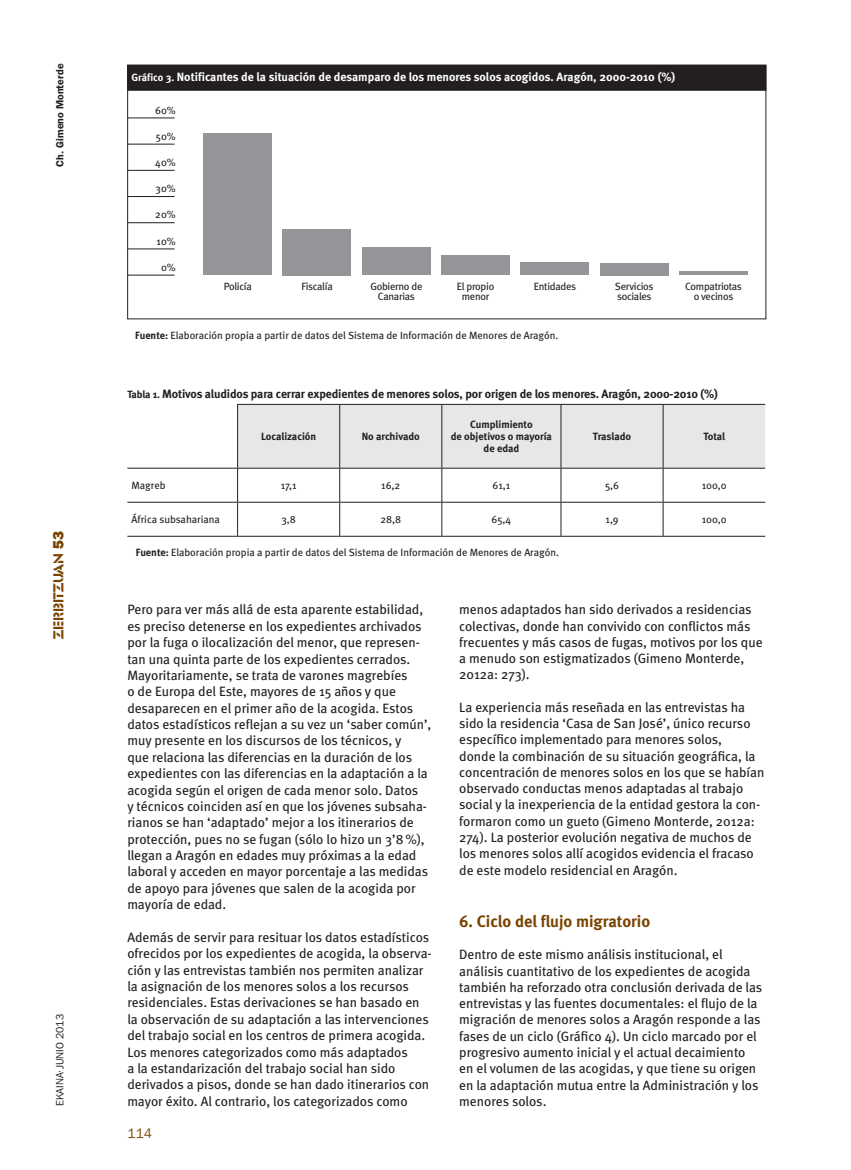
<style>
.page{position:relative;width:851px;height:1170px;background:#fff}
.page>*{position:absolute;margin:0;border:0;box-sizing:border-box;transform-origin:0 0}
.Tit01{font:700 16.5px "Meta";color:#794400}
.t1{font:15px "Glaser Ste D";color:#794400}
.Texto{font:13.5px/16.4px "Meta";color:#231f20}
.t2{font:13.5px "Franklin Gothic IT Cby BT";color:#794400}
.GrafTIT{font:700 12px "Meta";letter-spacing:-.01em;color:#231f20}
.t3{font:700 12px "Meta";color:#fff}
.GrafFuente{font:10.5px "Meta";letter-spacing:-.005em;color:#231f20}
.GrafFuente-2{font:10.5px/10.5px "Meta";letter-spacing:-.025em;color:#231f20;text-align:center}
.GrafTXT{font:700 10.5px/12px "Meta";letter-spacing:-.005em;color:#231f20;text-align:center}
.GrafTXT-2{font:10.5px "Meta";color:#231f20}
.t4{font:600 10.5px "Franklin Gothic";color:#231f20}
.t5{font:10.5px "Franklin Gothic IT Cby BT";color:#231f20}
.s1{font-family:"Franklin Gothic";font-weight:800}
.s2{font-size:10.5px}
.s3{font-weight:700}
</style>
<div class="page">
<div style="left:238px;top:405px;width:527px;height:63px;background:#e6e7e9"></div>
<hr style="left:237px;top:404px;width:102px;height:1px;background:#231f20">
<hr style="left:237px;top:405px;width:1px;height:63px;background:#231f20">
<hr style="left:339px;top:404px;width:103px;height:1px;background:#231f20">
<hr style="left:339px;top:405px;width:1px;height:63px;background:#231f20">
<hr style="left:442px;top:404px;width:119px;height:1px;background:#231f20">
<hr style="left:441px;top:405px;width:1px;height:63px;background:#231f20">
<hr style="left:561px;top:404px;width:102px;height:1px;background:#231f20">
<hr style="left:560px;top:405px;width:1px;height:63px;background:#231f20">
<hr style="left:663px;top:404px;width:102px;height:1px;background:#231f20">
<hr style="left:662px;top:405px;width:1px;height:63px;background:#231f20">
<hr style="left:127px;top:468px;width:110px;height:1px;background:#231f20">
<hr style="left:237px;top:468px;width:102px;height:1px;background:#231f20">
<hr style="left:237px;top:468px;width:1px;height:34px;background:#231f20">
<hr style="left:339px;top:468px;width:103px;height:1px;background:#231f20">
<hr style="left:339px;top:468px;width:1px;height:34px;background:#231f20">
<hr style="left:442px;top:468px;width:119px;height:1px;background:#231f20">
<hr style="left:441px;top:468px;width:1px;height:34px;background:#231f20">
<hr style="left:561px;top:468px;width:102px;height:1px;background:#231f20">
<hr style="left:560px;top:468px;width:1px;height:34px;background:#231f20">
<hr style="left:663px;top:468px;width:102px;height:1px;background:#231f20">
<hr style="left:662px;top:468px;width:1px;height:34px;background:#231f20">
<hr style="left:127px;top:502px;width:110px;height:1px;background:#231f20">
<hr style="left:237px;top:502px;width:102px;height:1px;background:#231f20">
<hr style="left:237px;top:502px;width:1px;height:34px;background:#231f20">
<hr style="left:339px;top:502px;width:103px;height:1px;background:#231f20">
<hr style="left:339px;top:502px;width:1px;height:34px;background:#231f20">
<hr style="left:442px;top:502px;width:119px;height:1px;background:#231f20">
<hr style="left:441px;top:502px;width:1px;height:34px;background:#231f20">
<hr style="left:561px;top:502px;width:102px;height:1px;background:#231f20">
<hr style="left:560px;top:502px;width:1px;height:34px;background:#231f20">
<hr style="left:663px;top:502px;width:102px;height:1px;background:#231f20">
<hr style="left:662px;top:502px;width:1px;height:34px;background:#231f20">
<hr style="left:127px;top:536px;width:110px;height:1px;background:#231f20">
<hr style="left:237px;top:536px;width:102px;height:1px;background:#231f20">
<hr style="left:339px;top:536px;width:103px;height:1px;background:#231f20">
<hr style="left:442px;top:536px;width:119px;height:1px;background:#231f20">
<hr style="left:561px;top:536px;width:102px;height:1px;background:#231f20">
<hr style="left:663px;top:536px;width:102px;height:1px;background:#231f20">
<div style="left:128px;top:65px;width:637px;height:25px;background:#231f20"></div>
<hr style="left:128px;top:118px;width:46px;height:1px;background:#231f20">
<hr style="left:128px;top:196px;width:46px;height:1px;background:#231f20">
<hr style="left:128px;top:144px;width:46px;height:1px;background:#231f20">
<hr style="left:128px;top:275px;width:46px;height:1px;background:#231f20">
<hr style="left:128px;top:249px;width:46px;height:1px;background:#231f20">
<div style="left:203px;top:134px;width:69px;height:141px;background:#939598"></div>
<div style="left:127px;top:65px;width:639px;height:254px;border:1px solid #231f20"></div>
<hr style="left:128px;top:170px;width:46px;height:1px;background:#231f20">
<hr style="left:128px;top:222px;width:46px;height:1px;background:#231f20">
<div style="left:283px;top:229px;width:68px;height:46px;background:#939598"></div>
<div style="left:362px;top:247px;width:68px;height:28px;background:#939598"></div>
<div style="left:441px;top:255px;width:68px;height:20px;background:#939598"></div>
<div style="left:520px;top:262px;width:68px;height:13px;background:#939598"></div>
<div style="left:600px;top:263px;width:68px;height:12px;background:#939598"></div>
<hr style="left:679px;top:271px;width:68px;height:4px;background:#939598">
<p class="t4" style="left:54px;top:166px;width:104px;rotate:-90deg">Ch. Gimeno Monterde</p>
<p class="t1" style="left:50px;top:639px;width:110px;rotate:-90deg">ZERBITZUAN <span class="s1">53</span></p>
<p class="t5" style="left:53px;top:1105px;width:93px;rotate:-90deg">EKAINA·JUNIO 2013</p>
<p class="t3" style="left:131px;top:70px;width:545px"><span class="s2">Gráfico 3.</span> Notificantes de la situación de desamparo de los menores solos acogidos. Aragón, 2000-2010 (%)</p>
<p class="GrafFuente" style="left:155px;top:104px;width:22px">60%</p>
<p class="GrafFuente" style="left:156px;top:130px;width:21px">50%</p>
<p class="GrafFuente" style="left:155px;top:156px;width:22px">40%</p>
<p class="GrafFuente" style="left:155px;top:182px;width:22px">30%</p>
<p class="GrafFuente" style="left:155px;top:208px;width:22px">20%</p>
<p class="GrafFuente" style="left:156px;top:235px;width:21px">10%</p>
<p class="GrafFuente" style="left:161px;top:261px;width:16px">0%</p>
<p class="GrafFuente-2" style="left:224px;top:281px;width:30px">Policía</p>
<p class="GrafFuente-2" style="left:301px;top:281px;width:33px">Fiscalía</p>
<p class="GrafFuente-2" style="left:370px;top:281px;width:53px">Gobierno de<br>Canarias</p>
<p class="GrafFuente-2" style="left:457px;top:281px;width:39px">El propio menor</p>
<p class="GrafFuente-2" style="left:534px;top:281px;width:44px">Entidades</p>
<p class="GrafFuente-2" style="left:615px;top:281px;width:40px;text-align:left">Servicios sociales</p>
<p class="GrafFuente-2" style="left:685px;top:281px;width:58px">Compatriotas o vecinos</p>
<p class="GrafFuente" style="left:135px;top:329px;width:424px"><span class="s3">Fuente:</span> Elaboración propia a partir de datos del Sistema de Información de Menores de Aragón.</p>
<p class="GrafTIT" style="left:127px;top:386px;width:592px"><span class="s2">Tabla 1.</span> Motivos aludidos para cerrar expedientes de menores solos, por origen de los menores. Aragón, 2000-2010 (%)</p>
<p class="GrafTXT" style="left:261px;top:430px;width:57px">Localización</p>
<p class="GrafTXT" style="left:361px;top:430px;width:60px">No archivado</p>
<p class="GrafTXT" style="left:451px;top:418px;width:102px">Cumplimiento<br>de objetivos o mayoría de edad</p>
<p class="GrafTXT" style="left:593px;top:430px;width:40px">Traslado</p>
<p class="GrafTXT" style="left:703px;top:430px;width:23px">Total</p>
<p class="GrafTXT-2" style="left:132px;top:479px;width:35px">Magreb</p>
<p class="GrafTXT-2" style="left:281px;top:479px;width:17px">17,1</p>
<p class="GrafTXT-2" style="left:381px;top:479px;width:21px">16,2</p>
<p class="GrafTXT-2" style="left:492px;top:479px;width:19px">61,1</p>
<p class="GrafTXT-2" style="left:605px;top:479px;width:15px">5,6</p>
<p class="GrafTXT-2" style="left:701px;top:479px;width:26px">100,0</p>
<p class="GrafTXT-2" style="left:132px;top:513px;width:90px">África subsahariana</p>
<p class="GrafTXT-2" style="left:281px;top:513px;width:16px">3,8</p>
<p class="GrafTXT-2" style="left:380px;top:513px;width:22px">28,8</p>
<p class="GrafTXT-2" style="left:491px;top:513px;width:21px">65,4</p>
<p class="GrafTXT-2" style="left:605px;top:513px;width:14px">1,9</p>
<p class="GrafTXT-2" style="left:701px;top:513px;width:26px">100,0</p>
<p class="GrafFuente" style="left:136px;top:546px;width:424px"><span class="s3">Fuente:</span> Elaboración propia a partir de datos del Sistema de Información de Menores de Aragón.</p>
<p class="Texto" style="left:127px;top:601px;width:305px">Pero para ver más allá de esta aparente estabilidad, es preciso detenerse en los expedientes archivados por la fuga o ilocalización del menor, que represen&shy;tan una quinta parte de los expedientes cerrados.<br>Mayoritariamente, se trata de varones magrebíes<br>o de Europa del Este, mayores de 15 años y que desaparecen en el primer año de la acogida. Estos datos estadísticos reflejan a su vez un ‘saber común’, muy presente en los discursos de los técnicos, y<br>que relaciona las diferencias en la duración de los expedientes con las diferencias en la adaptación a la acogida según el origen de cada menor solo. Datos<br>y técnicos coinciden así en que los jóvenes subsaha&shy;rianos se han ‘adaptado’ mejor a los itinerarios de protección, pues no se fugan (sólo lo hizo un 3’8 %), llegan a Aragón en edades muy próximas a la edad laboral y acceden en mayor porcentaje a las medidas de apoyo para jóvenes que salen de la acogida por mayoría de edad.</p>
<p class="Texto" style="left:127px;top:928px;width:306px">Además de servir para resituar los datos estadísticos ofrecidos por los expedientes de acogida, la observa&shy;ción y las entrevistas también nos permiten analizar la asignación de los menores solos a los recursos residenciales. Estas derivaciones se han basado en la observación de su adaptación a las intervenciones del trabajo social en los centros de primera acogida.<br>Los menores categorizados como más adaptados<br>a la estandarización del trabajo social han sido derivados a pisos, donde se han dado itinerarios con mayor éxito. Al contrario, los categorizados como</p>
<p class="t2" style="left:128px;top:1125px;width:26px">114</p>
<p class="Texto" style="left:459px;top:601px;width:305px">menos adaptados han sido derivados a residencias colectivas, donde han convivido con conflictos más frecuentes y más casos de fugas, motivos por los que a menudo son estigmatizados (Gimeno Monterde, 2012a: 273).</p>
<p class="Texto" style="left:459px;top:699px;width:306px">La experiencia más reseñada en las entrevistas ha sido la residencia ‘Casa de San José’, único recurso específico implementado para menores solos,<br>donde la combinación de su situación geográfica, la concentración de menores solos en los que se habían observado conductas menos adaptadas al trabajo social y la inexperiencia de la entidad gestora la con&shy;formaron como un gueto (Gimeno Monterde, 2012a:<br>274). La posterior evolución negativa de muchos de los menores solos allí acogidos evidencia el fracaso de este modelo residencial en Aragón.</p>
<p class="Tit01" style="left:459px;top:911px;width:192px">6. Ciclo del flujo migratorio</p>
<p class="Texto" style="left:459px;top:946px;width:304px">Dentro de este mismo análisis institucional, el análisis cuantitativo de los expedientes de acogida también ha reforzado otra conclusión derivada de las entrevistas y las fuentes documentales: el flujo de la migración de menores solos a Aragón responde a las fases de un ciclo (Gráfico 4). Un ciclo marcado por el progresivo aumento inicial y el actual decaimiento en el volumen de las acogidas, y que tiene su origen en la adaptación mutua entre la Administración y los menores solos.</p>
</div>
